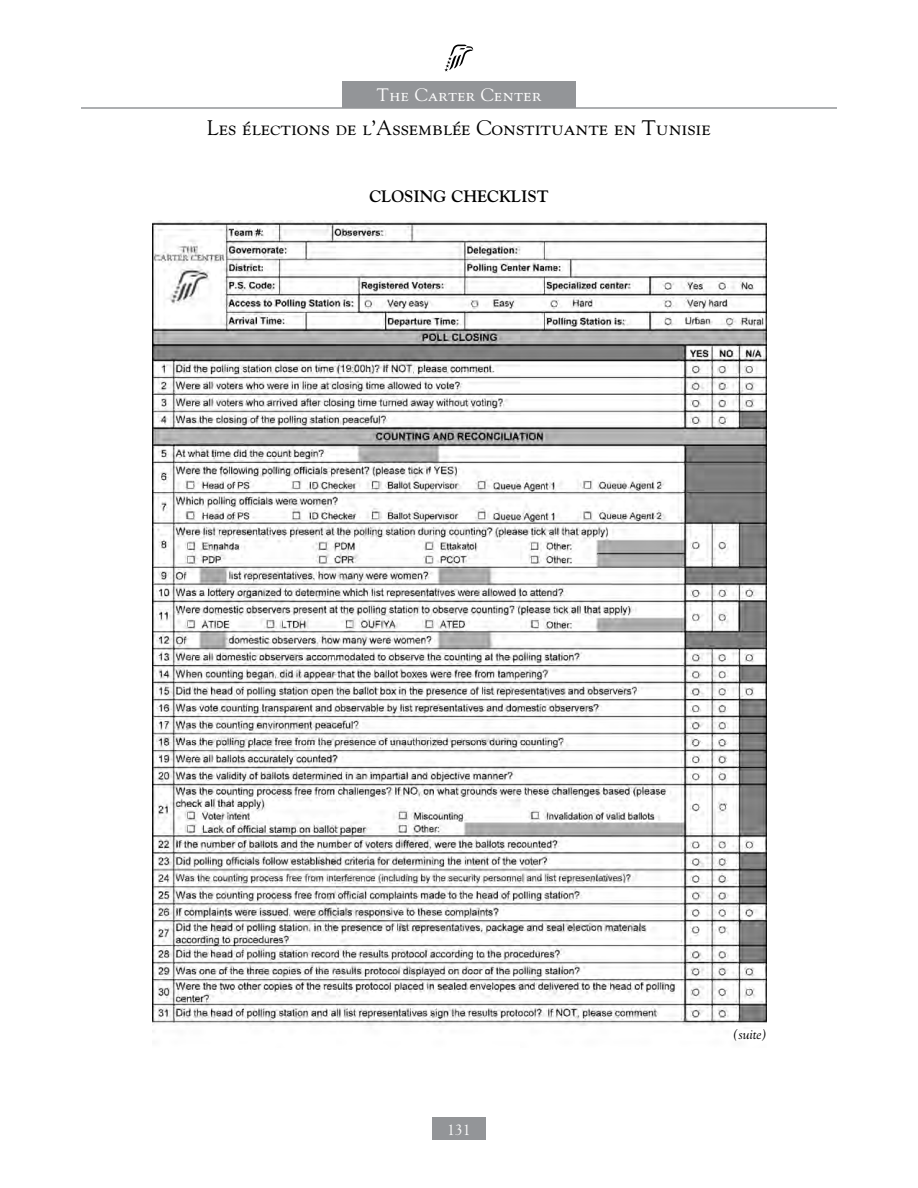
<style>
.page{position:relative;width:918px;height:1188px;background:#fff}
.page>*{position:absolute;margin:0;border:0;box-sizing:border-box;transform-origin:0 0}
.t1{font:21px "Goudy SC";color:#000}
.t2{font:18px "Goudy SC";letter-spacing:.025em;color:#fff}
.t3{font:16.5px "Goudy Bold Os F";color:#000}
.t4{font:15px "Goudy";color:#fff}
.t5{font:italic 13.5px "Goudy";color:#000}
</style>
<div class="page">
<div style="left:432px;top:1118px;width:54px;height:22px;background:#939598"></div>
<div style="left:342px;top:81px;width:234px;height:27px;background:#939598"></div>
<hr style="left:81px;top:107px;width:756px;height:2px;background:#939598">
<svg style="left:444px;top:45px;width:29px;height:27px"></svg>
<img style="left:152px;top:220px;width:615px;height:812px">
<p class="t2" style="left:377px;top:84px;width:166px">The Carter Center</p>
<p class="t1" style="left:207px;top:115px;width:505px">Les élections de l’Assemblée Constituante en Tunisie</p>
<p class="t3" style="left:369px;top:186px;width:181px">CLOSING CHECKLIST</p>
<p class="t4" style="left:447px;top:1121px;width:25px">131</p>
<p class="t5" style="left:733px;top:1026px;width:35px">(suite)</p>
</div>
